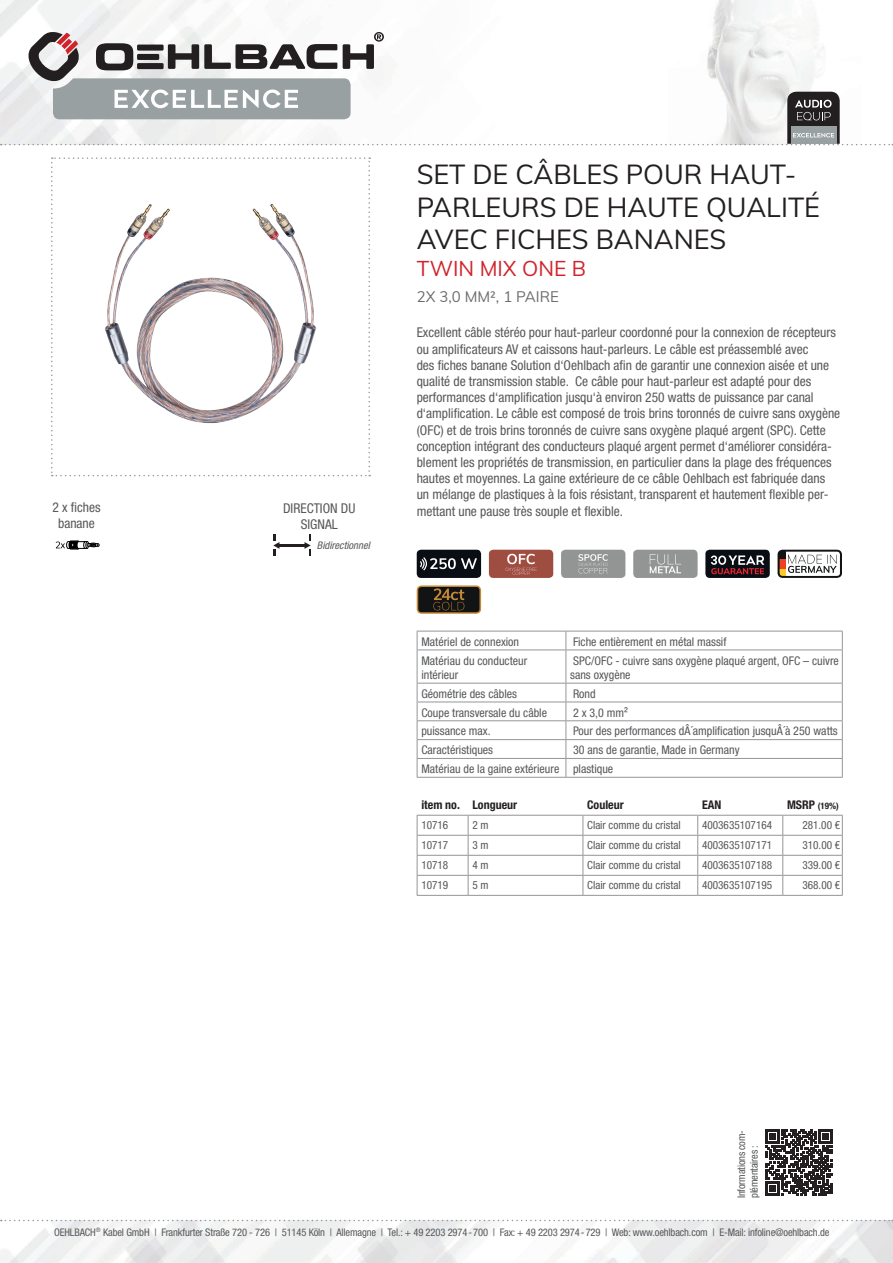
<style>
.page{position:relative;width:893px;height:1263px;background:#fff}
.page>*{position:absolute;margin:0;border:0;box-sizing:border-box;transform-origin:0 0}
.t1{font:27px/32.4px "Muli";color:#231f20}
.t2{font:21px "Muli";color:#d1232a}
.t3{font:15px "Muli";color:#6c6d70}
.t4{font:condensed 13.5px/16.2px "Helvetica Neue LTW1 G";color:#57585a;text-align:center}
.t5{font:condensed 12px/14.4px "Helvetica Neue LTW1 G";color:#57585a}
.t6{font:700 condensed 12px "Helvetica Neue LTW1 G";color:#231f20}
.t7{font:condensed 11.25px "Helvetica Neue LTW1 G";color:#57585a}
.t8{font:condensed 10.5px/12.6px "Helvetica Neue LTW1 G";letter-spacing:-.01em;color:#57585a}
.t9{font:italic condensed 10.5px "Helvetica Neue LTW1 G";color:#57585a}
.t10{font:700 condensed 9px "Helvetica Neue LTW1 G";color:#231f20}
.s1{font-size:12px}
</style>
<div class="page">
<img style="left:0;top:1220px;width:893px;height:43px">
<img style="left:0;top:0;width:818px;height:145px">
<svg style="left:1px;top:1220px;width:892px;height:1px"></svg>
<svg style="left:51px;top:157px;width:319px;height:319px"></svg>
<div style="left:417px;top:550px;width:64px;height:28px;background:#090e15;border-radius:4px"></div>
<svg style="left:420px;top:557px;width:57px;height:13px"></svg>
<svg style="left:417px;top:585px;width:64px;height:29px"></svg>
<div style="left:489px;top:550px;width:64px;height:28px;background:#a04d41;border-radius:4px"></div>
<svg style="left:505px;top:554px;width:32px;height:21px"></svg>
<div style="left:561px;top:550px;width:64px;height:28px;background:#939595;border-radius:4px"></div>
<svg style="left:578px;top:554px;width:30px;height:19px"></svg>
<div style="left:633px;top:550px;width:65px;height:28px;background:#939595;border-radius:4px"></div>
<svg style="left:650px;top:554px;width:31px;height:19px"></svg>
<div style="left:705px;top:550px;width:65px;height:28px;background:#090e15;border-radius:4px"></div>
<svg style="left:711px;top:555px;width:53px;height:19px"></svg>
<svg style="left:778px;top:550px;width:64px;height:28px"></svg>
<svg style="left:56px;top:540px;width:44px;height:10px"></svg>
<hr style="left:279px;top:544px;width:26px;height:3px;background:#231f20">
<svg style="left:273px;top:534px;width:6px;height:21px"></svg>
<svg style="left:304px;top:534px;width:7px;height:21px"></svg>
<svg style="left:766px;top:1129px;width:66px;height:67px"></svg>
<svg style="left:1px;top:31px;width:892px;height:114px"></svg>
<svg style="left:417px;top:814px;width:426px;height:81px"></svg>
<hr style="left:417px;top:895px;width:51px;height:1px;background:#939598">
<hr style="left:468px;top:895px;width:115px;height:1px;background:#939598">
<hr style="left:583px;top:895px;width:115px;height:1px;background:#939598">
<hr style="left:698px;top:895px;width:85px;height:1px;background:#939598">
<hr style="left:783px;top:895px;width:60px;height:1px;background:#939598">
<hr style="left:417px;top:815px;width:51px;height:1px;background:#939598">
<hr style="left:468px;top:815px;width:115px;height:1px;background:#939598">
<hr style="left:583px;top:815px;width:115px;height:1px;background:#939598">
<hr style="left:698px;top:815px;width:85px;height:1px;background:#939598">
<hr style="left:783px;top:815px;width:60px;height:1px;background:#939598">
<svg style="left:417px;top:631px;width:426px;height:18px"></svg>
<hr style="left:417px;top:649px;width:149px;height:1px;background:#939598">
<hr style="left:566px;top:649px;width:277px;height:1px;background:#939598">
<hr style="left:417px;top:650px;width:1px;height:33px;background:#939598">
<hr style="left:566px;top:650px;width:1px;height:33px;background:#939598">
<hr style="left:842px;top:650px;width:1px;height:33px;background:#939598">
<hr style="left:417px;top:683px;width:149px;height:1px;background:#939598">
<hr style="left:566px;top:683px;width:277px;height:1px;background:#939598">
<hr style="left:417px;top:702px;width:149px;height:1px;background:#939598">
<hr style="left:566px;top:702px;width:277px;height:1px;background:#939598">
<hr style="left:417px;top:720px;width:149px;height:1px;background:#939598">
<hr style="left:566px;top:720px;width:277px;height:1px;background:#939598">
<hr style="left:417px;top:739px;width:149px;height:1px;background:#939598">
<hr style="left:566px;top:739px;width:277px;height:1px;background:#939598">
<hr style="left:417px;top:758px;width:149px;height:1px;background:#939598">
<svg style="left:417px;top:683px;width:1px;height:94px"></svg>
<hr style="left:566px;top:758px;width:277px;height:1px;background:#939598">
<svg style="left:566px;top:683px;width:1px;height:94px"></svg>
<svg style="left:842px;top:683px;width:1px;height:94px"></svg>
<hr style="left:417px;top:777px;width:149px;height:1px;background:#939598">
<hr style="left:566px;top:777px;width:277px;height:1px;background:#939598">
<p class="t4" style="left:52px;top:499px;width:50px">2 x fiches banane</p>
<p class="t4" style="left:283px;top:500px;width:74px">DIRECTION DU<br>SIGNAL</p>
<p class="t9" style="left:317px;top:539px;width:57px">Bidirectionnel</p>
<h1 class="t1" style="left:417px;top:157px;width:405px">SET DE CÂBLES POUR HAUT-<br>PARLEURS DE HAUTE QUALITÉ<br>AVEC FICHES BANANES</h1>
<h2 class="t2" style="left:417px;top:253px;width:171px">TWIN MIX ONE B</h2>
<p class="t3" style="left:417px;top:286px;width:144px">2X 3,0 MM², 1 PAIRE</p>
<p class="t4" style="left:417px;top:325px;width:425px;text-align:left">Excellent câble stéréo pour haut-parleur coordonné pour la connexion de récepteurs ou amplificateurs AV et caissons haut-parleurs. Le câble est préassemblé avec<br>des fiches banane Solution d‘Oehlbach afin de garantir une connexion aisée et une qualité de transmission stable. Ce câble pour haut-parleur est adapté pour des performances d‘amplification jusqu‘à environ 250 watts de puissance par canal d‘amplification. Le câble est composé de trois brins toronnés de cuivre sans oxygène (OFC) et de trois brins toronnés de cuivre sans oxygène plaqué argent (SPC). Cette conception intégrant des conducteurs plaqué argent permet d‘améliorer considéra&shy;blement les propriétés de transmission, en particulier dans la plage des fréquences hautes et moyennes. La gaine extérieure de ce câble Oehlbach est fabriquée dans un mélange de plastiques à la fois résistant, transparent et hautement flexible per&shy;mettant une pause très souple et flexible.</p>
<p class="t5" style="left:421px;top:634px;width:99px">Matériel de connexion</p>
<p class="t5" style="left:573px;top:634px;width:155px">Fiche entièrement en métal massif</p>
<p class="t5" style="left:421px;top:653px;width:107px">Matériau du conducteur intérieur</p>
<p class="t5" style="left:570px;top:653px;width:270px">SPC/OFC - cuivre sans oxygène plaqué argent, OFC – cuivre sans oxygène</p>
<p class="t5" style="left:421px;top:686px;width:97px">Géométrie des câbles</p>
<p class="t5" style="left:573px;top:686px;width:24px">Rond</p>
<p class="t5" style="left:421px;top:705px;width:127px">Coupe transversale du câble</p>
<p class="t5" style="left:573px;top:705px;width:56px">2 x 3,0 mm²</p>
<p class="t5" style="left:421px;top:724px;width:71px">puissance max.</p>
<p class="t5" style="left:573px;top:724px;width:266px">Pour des performances dÂ´amplification jusquÂ´à 250 watts</p>
<p class="t5" style="left:421px;top:743px;width:73px">Caractéristiques</p>
<p class="t5" style="left:421px;top:741px;width:320px;line-height:18.8px;text-indent:152px">30 ans de garantie, Made in Germany<br>Matériau de la gaine extérieure plastique</p>
<p class="t6" style="left:421px;top:798px;width:97px">item no. Longueur</p>
<p class="t6" style="left:587px;top:798px;width:38px">Couleur</p>
<p class="t6" style="left:702px;top:798px;width:21px">EAN</p>
<p class="t10" style="left:787px;top:801px;width:53px"><span class="s1">MSRP</span> (19%)</p>
<p class="t7" style="left:421px;top:819px;width:28px">10716</p>
<p class="t7" style="left:472px;top:819px;width:18px">2 m</p>
<p class="t7" style="left:587px;top:819px;width:95px">Clair comme du cristal</p>
<p class="t7" style="left:702px;top:819px;width:72px">4003635107164</p>
<p class="t7" style="left:802px;top:819px;width:39px">281.00 €</p>
<p class="t7" style="left:421px;top:839px;width:28px">10717</p>
<p class="t7" style="left:472px;top:839px;width:18px">3 m</p>
<p class="t7" style="left:587px;top:839px;width:95px">Clair comme du cristal</p>
<p class="t7" style="left:702px;top:839px;width:72px">4003635107171</p>
<p class="t7" style="left:802px;top:839px;width:39px">310.00 €</p>
<p class="t7" style="left:421px;top:859px;width:28px">10718</p>
<p class="t7" style="left:472px;top:859px;width:18px">4 m</p>
<p class="t7" style="left:587px;top:859px;width:95px">Clair comme du cristal</p>
<p class="t7" style="left:702px;top:859px;width:72px">4003635107188</p>
<p class="t7" style="left:802px;top:859px;width:39px">339.00 €</p>
<p class="t7" style="left:421px;top:879px;width:28px">10719</p>
<p class="t7" style="left:472px;top:879px;width:18px">5 m</p>
<p class="t7" style="left:587px;top:879px;width:95px">Clair comme du cristal</p>
<p class="t7" style="left:702px;top:879px;width:72px">4003635107195</p>
<p class="t7" style="left:802px;top:879px;width:39px">368.00 €</p>
<p class="t8" style="left:735px;top:1198px;width:70px;rotate:-90deg">Informations com&shy;plémentaires :</p>
<p class="t8" style="left:54px;top:1226px;width:777px">OEHLBACH<sup>®</sup> Kabel GmbH | Frankfurter Straße 720 - 726 | 51145 Köln | Allemagne | Tel.: + 49 2203 2974-700 | Fax: + 49 2203 2974-729 | Web: www.oehlbach.com | E-Mail: infoline@oehlbach.de</p>
</div>
